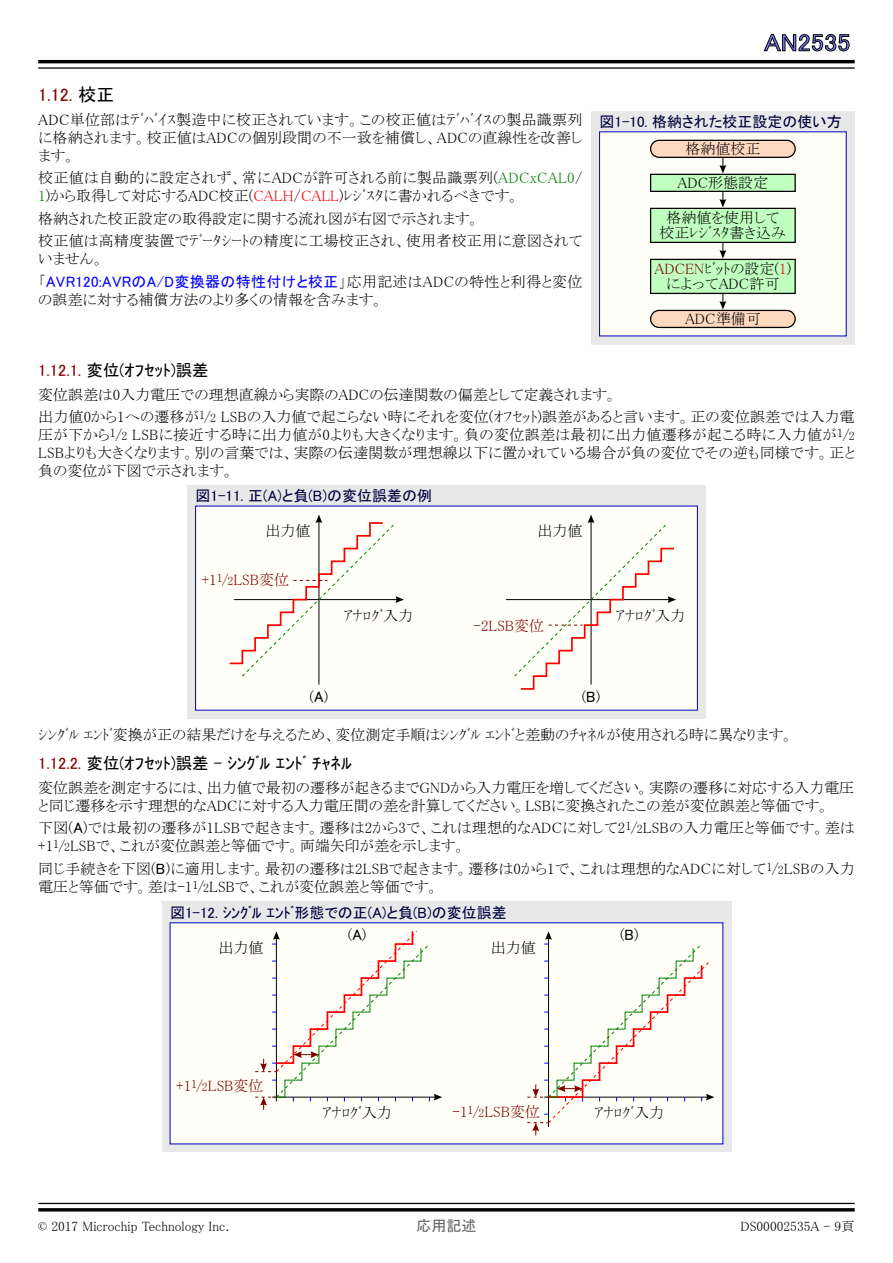
<style>
.page{position:relative;width:893px;height:1263px;background:#fff}
.page>*{position:absolute;margin:0;border:0;box-sizing:border-box;transform-origin:0 0}
.t1{font:24px "MS P Gothic";color:#8080ff;scale:1.1 1}
.t2{font:18px "MS P Gothic";color:#800000}
.t3{font:16.5px "MS P Gothic";color:#000}
.t4{font:15px/18px "MS P Mincho";color:#000}
.t5{font:15px/18px "MS P Mincho";letter-spacing:.02em;color:#000}
.t6{font:15px "MS P Gothic";color:#000040}
.t7{font:15px "MS P Gothic";letter-spacing:.02em;color:#00f}
.t8{font:15px "MS P Mincho";color:#800000}
.t9{font:15px "MS P Gothic";color:#646464}
.t10{font:13.5px "MS P Mincho";color:#000}
.s1{color:#000}
.s2{color:#008000}
.s3{color:#f00}
.s4{font-family:"MS P Mincho";color:#000}
.s5{color:#800000}
.s6{font-size:12px}
.s7{font-family:"MS P Gothic"}
</style>
<div class="page">
<svg style="left:764px;top:34px;width:85px;height:17px"></svg>
<hr style="left:38px;top:60px;width:817px;height:3px;background:#000">
<hr style="left:38px;top:67px;width:817px;height:2px;background:#000">
<hr style="left:38px;top:1203px;width:817px;height:1px;background:#000">
<hr style="left:38px;top:1208px;width:817px;height:3px;background:#000">
<div style="left:591px;top:111px;width:264px;height:233px;background:#e8e8e8"></div>
<div style="left:600px;top:132px;width:246px;height:204px;background:#fffff7"></div>
<div style="left:651px;top:140px;width:144px;height:17px;background:#ffd8c0;border-radius:9px"></div>
<div style="left:650px;top:140px;width:146px;height:18px;border:1px solid #000;border-radius:9px"></div>
<div style="left:651px;top:174px;width:144px;height:17px;background:#c0ffc0"></div>
<div style="left:650px;top:174px;width:146px;height:18px;border:1px solid #000"></div>
<div style="left:651px;top:208px;width:144px;height:34px;background:#c0ffc0"></div>
<div style="left:650px;top:208px;width:146px;height:35px;border:1px solid #000"></div>
<div style="left:651px;top:259px;width:144px;height:34px;background:#c0ffc0"></div>
<div style="left:650px;top:259px;width:146px;height:35px;border:1px solid #000"></div>
<div style="left:651px;top:310px;width:144px;height:17px;background:#ffd8c0;border-radius:9px"></div>
<div style="left:650px;top:310px;width:146px;height:18px;border:1px solid #000;border-radius:9px"></div>
<svg style="left:719px;top:157px;width:7px;height:16px"></svg>
<svg style="left:719px;top:191px;width:7px;height:16px"></svg>
<svg style="left:719px;top:242px;width:7px;height:17px"></svg>
<svg style="left:719px;top:293px;width:7px;height:17px"></svg>
<div style="left:187px;top:485px;width:519px;height:234px;background:#e8e8e8"></div>
<div style="left:196px;top:506px;width:501px;height:204px;background:#fffff7"></div>
<hr style="left:318px;top:519px;width:1px;height:166px;background:#000">
<svg style="left:229px;top:514px;width:175px;height:163px"></svg>
<hr style="left:506px;top:599px;width:166px;height:1px;background:#000">
<svg style="left:513px;top:514px;width:163px;height:176px"></svg>
<div style="left:162px;top:901px;width:569px;height:251px;background:#e8e8e8"></div>
<div style="left:170px;top:923px;width:553px;height:221px;background:#fffff7"></div>
<svg style="left:255px;top:931px;width:187px;height:179px"></svg>
<svg style="left:527px;top:931px;width:187px;height:204px"></svg>
<p class="t2" style="left:38px;top:85px;width:78px">1.12. <span class="s1">校正</span></p>
<p class="t4" style="left:38px;top:110px;width:546px;text-align:justify">ADC単位部はﾃﾞﾊﾞｲｽ製造中に校正されています。この校正値はﾃﾞﾊﾞｲｽの製品識票列に格納されます。校正値はADCの個別段間の不一致を補償し、ADCの直線性を改善します。</p>
<p class="t5" style="left:38px;top:169px;width:546px">校正値は自動的に設定されず、常にADCが許可される前に製品識票列(<span class="s2">ADCxCAL0</span>/<br><span class="s2">1</span>)から取得して対応するADC校正(<span class="s3">CALH</span>/<span class="s3">CALL</span>)ﾚｼﾞｽﾀに書かれるべきです。</p>
<p class="t4" style="left:38px;top:207px;width:546px;line-height:22.5px">格納された校正設定の取得設定に関する流れ図が右図で示されます。<br>校正値は高精度装置でﾃﾞｰﾀｼｰﾄの精度に工場校正され、使用者校正用に意図されて</p>
<p class="t4" style="left:38px;top:250px;width:67px">いません。</p>
<p class="t7" style="left:38px;top:274px;width:546px"><span class="s4">「</span>AVR120:AVRのA/D変換器の特性付けと校正<span class="s4">」応用記述はADCの特性と利得と変位</span></p>
<p class="t4" style="left:38px;top:290px;width:347px">の誤差に対する補償方法のより多くの情報を含みます。</p>
<h1 class="t1" style="left:764px;top:30px;width:80px">AN2535</h1>
<p class="t6" style="left:600px;top:114px;width:244px">図1-10. 格納された校正設定の使い方</p>
<p class="t4" style="left:685px;top:140px;width:76px">格納値校正</p>
<p class="t4" style="left:677px;top:174px;width:92px">ADC形態設定</p>
<p class="t4" style="left:660px;top:210px;width:128px;line-height:15px;text-align:center">格納値を使用して校正ﾚｼﾞｽﾀ書き込み</p>
<p class="t4" style="left:654px;top:261px;width:138px;line-height:15px;text-align:center"><span class="s5">ADCEN</span>ﾋﾞｯﾄの設定(<span class="s3">1</span>)によってADC許可</p>
<p class="t4" style="left:685px;top:310px;width:77px">ADC準備可</p>
<p class="t3" style="left:38px;top:361px;width:172px"><span class="s5">1.12.1.</span> 変位(ｵﾌｾｯﾄ)誤差</p>
<p class="t4" style="left:38px;top:383px;width:818px;line-height:22.5px">変位誤差は0入力電圧での理想直線から実際のADCの伝達関数の偏差として定義されます。<br>出力値0から1への遷移が<sup>1</sup>/<span class="s6">2</span> LSBの入力値で起こらない時にそれを変位(ｵﾌｾｯﾄ)誤差があると言います。正の変位誤差では入力電</p>
<p class="t4" style="left:38px;top:426px;width:818px;text-align:justify">圧が下から<sup>1</sup>/<span class="s6">2</span> LSBに接近する時に出力値が0よりも大きくなります。負の変位誤差は最初に出力値遷移が起こる時に入力値が<sup>1</sup>/<span class="s6">2<br></span>LSBよりも大きくなります。別の言葉では、実際の伝達関数が理想線以下に置かれている場合が負の変位でその逆も同様です。正と負の変位が下図で示されます。</p>
<p class="t6" style="left:196px;top:488px;width:238px">図1-11. 正(A)と負(B)の変位誤差の例</p>
<p class="t4" style="left:265px;top:521px;width:46px">出力値</p>
<p class="t8" style="left:202px;top:572px;width:89px">+1<sup>1</sup>/<span class="s6">2</span>LSB変位</p>
<p class="t4" style="left:344px;top:606px;width:71px">ｱﾅﾛｸﾞ入力</p>
<p class="t4" style="left:538px;top:521px;width:46px">出力値</p>
<p class="t8" style="left:474px;top:618px;width:72px">-2LSB変位</p>
<p class="t4" style="left:616px;top:606px;width:71px">ｱﾅﾛｸﾞ入力</p>
<p class="t4" style="left:310px;top:687px;width:20px">(<span class="s7">A</span>)</p>
<p class="t4" style="left:582px;top:687px;width:20px">(<span class="s7">B</span>)</p>
<p class="t4" style="left:38px;top:726px;width:757px">ｼﾝｸﾞﾙ ｴﾝﾄﾞ変換が正の結果だけを与えるため、変位測定手順はｼﾝｸﾞﾙ ｴﾝﾄﾞと差動のﾁｬﾈﾙが使用される時に異なります。</p>
<p class="t3" style="left:38px;top:754px;width:315px"><span class="s5">1.12.2.</span> 変位(ｵﾌｾｯﾄ)誤差 - ｼﾝｸﾞﾙ ｴﾝﾄﾞ ﾁｬﾈﾙ</p>
<p class="t4" style="left:38px;top:778px;width:817px">変位誤差を測定するには、出力値で最初の遷移が起きるまでGNDから入力電圧を増してください。実際の遷移に対応する入力電圧と同じ遷移を示す理想的なADCに対する入力電圧間の差を計算してください。LSBに変換されたこの差が変位誤差と等価です。</p>
<p class="t4" style="left:38px;top:819px;width:818px">下図(<span class="s7">A</span>)では最初の遷移が1LSBで起きます。遷移は2から3で、これは理想的なADCに対して2<sup>1</sup>/<span class="s6">2</span>LSBの入力電圧と等価です。差は+1<sup>1</sup>/<span class="s6">2</span>LSBで、これが変位誤差と等価です。両端矢印が差を示します。</p>
<p class="t4" style="left:38px;top:859px;width:818px">同じ手続きを下図(<span class="s7">B</span>)に適用します。最初の遷移は2LSBで起きます。遷移は0から1で、これは理想的なADCに対して<sup>1</sup>/<span class="s6">2</span>LSBの入力電圧と等価です。差は-1<sup>1</sup>/<span class="s6">2</span>LSBで、これが変位誤差と等価です。</p>
<p class="t6" style="left:170px;top:905px;width:338px">図1-12. ｼﾝｸﾞﾙ ｴﾝﾄﾞ形態での正(A)と負(B)の変位誤差</p>
<p class="t4" style="left:219px;top:938px;width:46px">出力値</p>
<p class="t8" style="left:176px;top:1078px;width:89px">+1<sup>1</sup>/<span class="s6">2</span>LSB変位</p>
<p class="t4" style="left:348px;top:925px;width:20px">(<span class="s7">A</span>)</p>
<p class="t4" style="left:322px;top:1104px;width:71px">ｱﾅﾛｸﾞ入力</p>
<p class="t4" style="left:491px;top:938px;width:46px">出力値</p>
<p class="t4" style="left:620px;top:925px;width:20px">(<span class="s7">B</span>)</p>
<p class="t8" style="left:453px;top:1104px;width:89px">-1<sup>1</sup>/<span class="s6">2</span>LSB変位</p>
<p class="t4" style="left:595px;top:1104px;width:71px">ｱﾅﾛｸﾞ入力</p>
<p class="t10" style="left:38px;top:1219px;width:193px">© 2017 Microchip Technology Inc.</p>
<p class="t9" style="left:416px;top:1218px;width:61px">応用記述</p>
<p class="t10" style="left:740px;top:1219px;width:116px">DS00002535A - 9頁</p>
</div>
